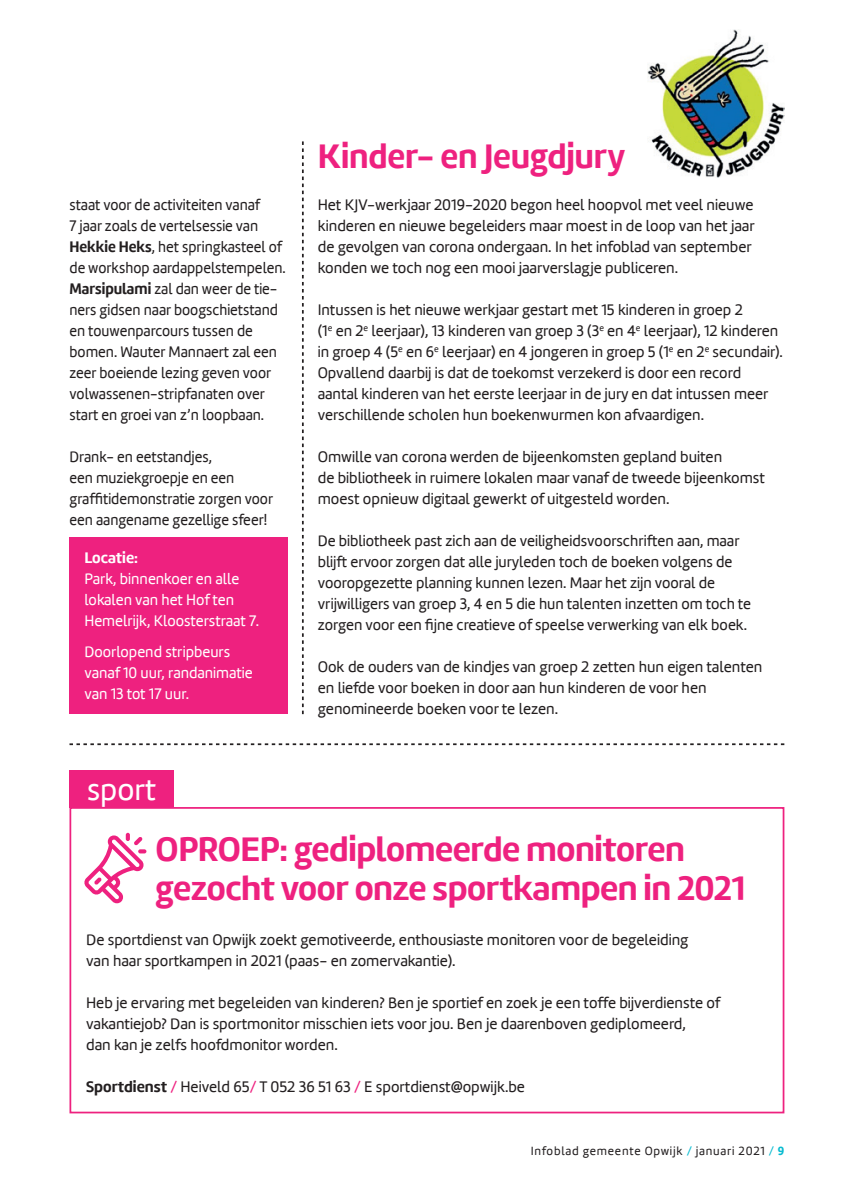
<style>
.page{position:relative;width:844px;height:1191px;background:#fff}
.page>*{position:absolute;margin:0;border:0;box-sizing:border-box;transform-origin:0 0}
.Titel_01_roos{font:700 35px/38.5px "Marine";letter-spacing:-.01em;color:#ee217f}
.t1{font:31.5px "Marine UP";color:#fff}
.Lopende_tekst{font:15.75px/21px "Marine";color:#231f20}
.Lopende_tekst-2{font:15.75px/21px "Marine";color:#231f20;scale:.95 1}
.Lopende_tekst-3{font:15.75px/21px "Marine";color:#fff}
.t2{font:12.25px "Marine";letter-spacing:.06em;color:#231f20}
.s1{font-weight:700}
.s2{color:#ee217f}
.s3{color:#08bbd0}
.s4{font-weight:700;color:#08bbd0}
</style>
<div class="page">
<div style="left:69px;top:537px;width:219px;height:177px;background:#ee217f"></div>
<img style="left:647px;top:29px;width:137px;height:149px">
<svg style="left:69px;top:743px;width:715px;height:2px"></svg>
<svg style="left:302px;top:141px;width:1px;height:573px"></svg>
<div style="left:69px;top:807px;width:715px;height:306px;border:2px solid #ee217f"></div>
<svg style="left:84px;top:832px;width:62px;height:72px"></svg>
<div style="left:69px;top:770px;width:105px;height:37px;background:#ee217f"></div>
<p class="Lopende_tekst-2" style="left:69px;top:194px;width:229px">staat voor de activiteiten vanaf<br>7 jaar zoals de vertelsessie van<br><span class="s1">Hekkie Heks</span>, het springkasteel of de workshop aardappelstempelen.<br><span class="s1">Marsipulami</span> zal dan weer de tie&shy;ners gidsen naar boogschietstand en touwenparcours tussen de bomen. Wauter Mannaert zal een zeer boeiende lezing geven voor volwassenen-stripfanaten over start en groei van z’n loopbaan.</p>
<p class="Lopende_tekst-2" style="left:69px;top:446px;width:216px">Drank- en eetstandjes,<br>een muziekgroepje en een graffitidemonstratie zorgen voor een aangename gezellige sfeer!</p>
<p class="Lopende_tekst-3" style="left:84px;top:547px;width:176px"><span class="s1">Locatie:<br></span>Park, binnenkoer en alle lokalen van het Hof ten<br>Hemelrijk, Kloosterstraat 7.</p>
<p class="Lopende_tekst-3" style="left:84px;top:641px;width:170px">Doorlopend stripbeurs vanaf 10 uur, randanimatie van 13 tot 17 uur.</p>
<p class="t1" style="left:87px;top:769px;width:70px">sport</p>
<p class="Titel_01_roos" style="left:317px;top:137px;width:309px">Kinder- en Jeugdjury</p>
<p class="Lopende_tekst" style="left:317px;top:194px;width:438px">Het KJV-werkjaar 2019-2020 begon heel hoopvol met veel nieuwe kinderen en nieuwe begeleiders maar moest in de loop van het jaar de gevolgen van corona ondergaan. In het infoblad van september konden we toch nog een mooi jaarverslagje publiceren.</p>
<p class="Lopende_tekst" style="left:317px;top:299px;width:466px">Intussen is het nieuwe werkjaar gestart met 15 kinderen in groep 2<br>(1<sup>e</sup> en 2<sup>e</sup> leerjaar), 13 kinderen van groep 3 (3<sup>e</sup> en 4<sup>e</sup> leerjaar), 12 kinderen in groep 4 (5<sup>e</sup> en 6<sup>e</sup> leerjaar) en 4 jongeren in groep 5 (1<sup>e</sup> en 2<sup>e</sup> secundair).<br>Opvallend daarbij is dat de toekomst verzekerd is door een record aantal kinderen van het eerste leerjaar in de jury en dat intussen meer verschillende scholen hun boekenwurmen kon afvaardigen.</p>
<p class="Lopende_tekst" style="left:317px;top:446px;width:448px">Omwille van corona werden de bijeenkomsten gepland buiten<br>de bibliotheek in ruimere lokalen maar vanaf de tweede bijeenkomst moest opnieuw digitaal gewerkt of uitgesteld worden.</p>
<p class="Lopende_tekst" style="left:317px;top:530px;width:435px">De bibliotheek past zich aan de veiligheidsvoorschriften aan, maar blijft ervoor zorgen dat alle juryleden toch de boeken volgens de vooropgezette planning kunnen lezen. Maar het zijn vooral de vrijwilligers van groep 3, 4 en 5 die hun talenten inzetten om toch te zorgen voor een fijne creatieve of speelse verwerking van elk boek.</p>
<p class="Lopende_tekst" style="left:317px;top:656px;width:446px">Ook de ouders van de kindjes van groep 2 zetten hun eigen talenten en liefde voor boeken in door aan hun kinderen de voor hen genomineerde boeken voor te lezen.</p>
<p class="Titel_01_roos" style="left:156px;top:830px;width:591px">OPROEP: gediplomeerde monitoren gezocht voor onze sportkampen in 2021</p>
<p class="Lopende_tekst" style="left:86px;top:929px;width:603px">De sportdienst van Opwijk zoekt gemotiveerde, enthousiaste monitoren voor de begeleiding van haar sportkampen in 2021 (paas- en zomervakantie).</p>
<p class="Lopende_tekst" style="left:86px;top:992px;width:635px">Heb je ervaring met begeleiden van kinderen? Ben je sportief en zoek je een toffe bijverdienste of vakantiejob? Dan is sportmonitor misschien iets voor jou. Ben je daarenboven gediplomeerd,<br>dan kan je zelfs hoofdmonitor worden.</p>
<p class="Lopende_tekst" style="left:86px;top:1076px;width:440px"><span class="s1">Sportdienst</span> <span class="s2">/</span> Heiveld 65<span class="s2">/</span> T 052 36 51 63 <span class="s2">/</span> E sportdienst@opwijk.be</p>
<p class="t2" style="left:530px;top:1143px;width:255px">Infoblad gemeente Opwijk <span class="s3">/</span> januari 2021 <span class="s3">/</span> <span class="s4">9</span></p>
</div>
